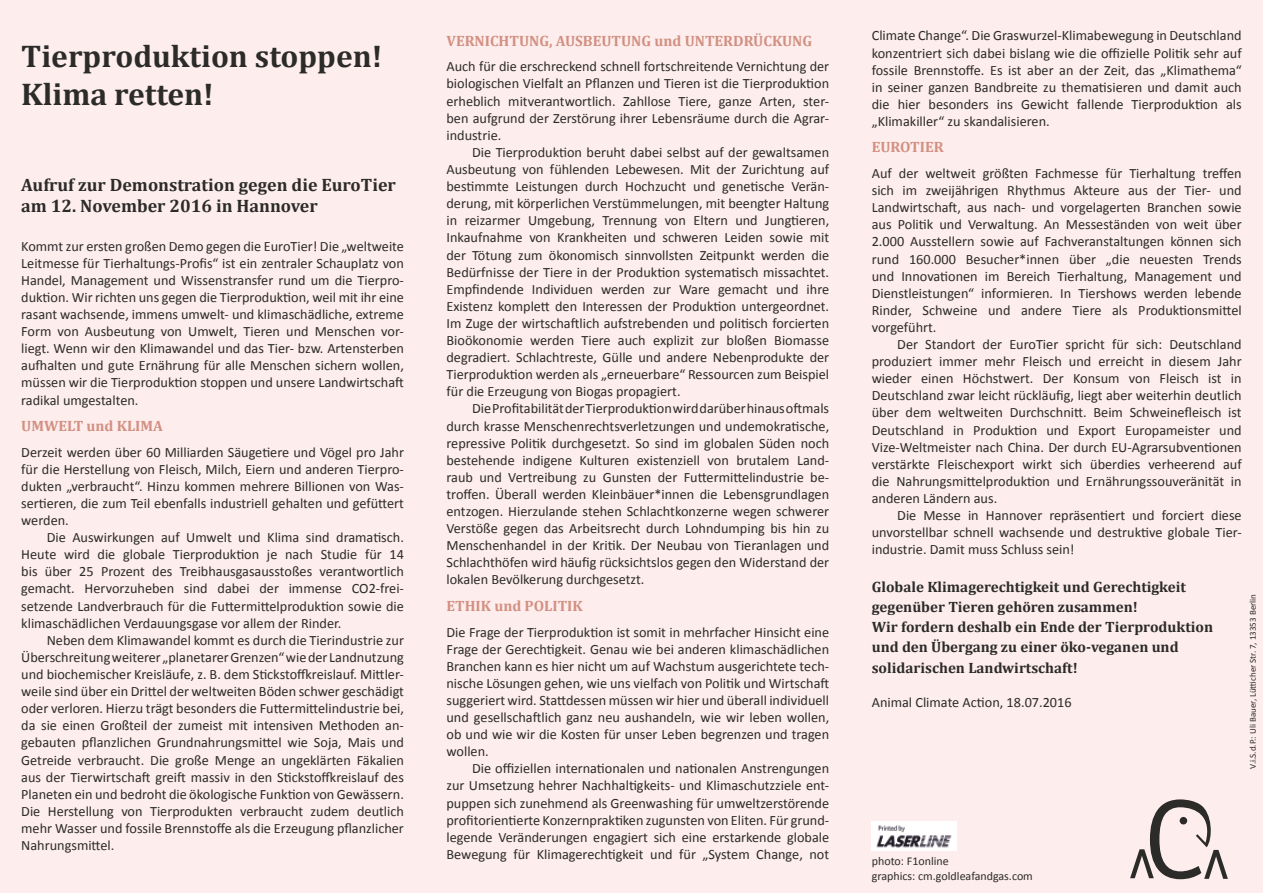
<style>
.page{position:relative;width:1263px;height:893px;background:#fdedec}
.page>*{position:absolute;margin:0;border:0;box-sizing:border-box;transform-origin:0 0}
.t1{font:700 31.5px/37.8px "Cambria";color:#2b2b2a}
.t2{font:700 18px/21.6px "Cambria";color:#2b2b2a}
.t3{font:700 15px/20.2px "Cambria";color:#2b2b2a}
.t4{font:700 15px "Cambria";color:#d29082}
.t5{font:14.25px/17.1px "Calibri";color:#2b2b2a;text-align:justify}
.t6{font:12px/14.4px "Calibri";color:#2b2b2a}
.t7{font:9px "Calibri";color:#2b2b2a}
</style>
<div class="page">
<img style="left:872px;top:822px;width:85px;height:29px">
<svg style="left:1130px;top:799px;width:98px;height:80px"></svg>
<div style="left:1180px;top:817px;width:7px;height:7px;background:#2b2b2a;border-radius:50%"></div>
<h1 class="t1" style="left:21px;top:37px;width:363px">Tierproduktion stoppen!<br>Klima retten!</h1>
<p class="t2" style="left:21px;top:173px;width:376px">Aufruf zur Demonstration gegen die EuroTier am 12. November 2016 in Hannover</p>
<p class="t5" style="left:21px;top:237px;width:384px">Kommt zur ersten großen Demo gegen die EuroTier! Die „weltweite Leitmesse für Tierhaltungs-Profis“ ist ein zentraler Schauplatz von Handel, Management und Wissenstransfer rund um die Tierpro&shy;duktion. Wir richten uns gegen die Tierproduktion, weil mit ihr eine rasant wachsende, immens umwelt- und klimaschädliche, extreme Form von Ausbeutung von Umwelt, Tieren und Menschen vor&shy;liegt. Wenn wir den Klimawandel und das Tier- bzw. Artensterben aufhalten und gute Ernährung für alle Menschen sichern wollen, müssen wir die Tierproduktion stoppen und unsere Landwirtschaft radikal umgestalten.</p>
<p class="t4" style="left:21px;top:415px;width:143px">UMWELT und KLIMA</p>
<p class="t5" style="left:21px;top:443px;width:384px">Derzeit werden über 60 Milliarden Säugetiere und Vögel pro Jahr für die Herstellung von Fleisch, Milch, Eiern und anderen Tierpro&shy;dukten „verbraucht“. Hinzu kommen mehrere Billionen von Was&shy;sertieren, die zum Teil ebenfalls industriell gehalten und gefüttert werden.</p>
<p class="t5" style="left:21px;top:529px;width:384px;text-indent:26px">Die Auswirkungen auf Umwelt und Klima sind dramatisch.<br>Heute wird die globale Tierproduktion je nach Studie für 14 bis über 25 Prozent des Treibhausgasausstoßes verantwortlich gemacht. Hervorzuheben sind dabei der immense CO2-frei&shy;setzende Landverbrauch für die Futtermittelproduktion sowie die klimaschädlichen Verdauungsgase vor allem der Rinder.</p>
<p class="t5" style="left:21px;top:632px;width:384px;text-align:left;text-indent:26px">Neben dem Klimawandel kommt es durch die Tierindustrie zur Überschreitung weiterer „planetarer Grenzen“ wie der Landnutzung und biochemischer Kreisläufe, z. B. dem Stickstoffkreislauf. Mittler&shy;weile sind über ein Drittel der weltweiten Böden schwer geschädigt oder verloren. Hierzu trägt besonders die Futtermittelindustrie bei, da sie einen Großteil der zumeist mit intensiven Methoden an-- gebauten pflanzlichen Grundnahrungsmittel wie Soja, Mais und Getreide verbraucht. Die große Menge an ungeklärten Fäkalien aus der Tierwirtschaft greift massiv in den Stickstoffkreislauf des Planeten ein und bedroht die ökologische Funktion von Gewässern.<br>Die Herstellung von Tierprodukten verbraucht zudem deutlich mehr Wasser und fossile Brennstoffe als die Erzeugung pflanzlicher Nahrungsmittel.</p>
<p class="t4" style="left:446px;top:30px;width:367px">VERNICHTUNG, AUSBEUTUNG und UNTERDRÜCKUNG</p>
<p class="t5" style="left:446px;top:58px;width:384px">Auch für die erschreckend schnell fortschreitende Vernichtung der biologischen Vielfalt an Pflanzen und Tieren ist die Tierproduktion erheblich mitverantwortlich. Zahllose Tiere, ganze Arten, ster&shy;ben aufgrund der Zerstörung ihrer Lebensräume durch die Agrar&shy;industrie.</p>
<p class="t5" style="left:446px;top:144px;width:384px;text-indent:26px">Die Tierproduktion beruht dabei selbst auf der gewaltsamen Ausbeutung von fühlenden Lebewesen. Mit der Zurichtung auf bestimmte Leistungen durch Hochzucht und genetische Verän&shy;derung, mit körperlichen Verstümmelungen, mit beengter Haltung in reizarmer Umgebung, Trennung von Eltern und Jungtieren, Inkaufnahme von Krankheiten und schweren Leiden sowie mit der Tötung zum ökonomisch sinnvollsten Zeitpunkt werden die Bedürfnisse der Tiere in der Produktion systematisch missachtet.<br>Empfindende Individuen werden zur Ware gemacht und ihre Existenz komplett den Interessen der Produktion untergeordnet.<br>Im Zuge der wirtschaftlich aufstrebenden und politisch forcierten Bioökonomie werden Tiere auch explizit zur bloßen Biomasse degradiert. Schlachtreste, Gülle und andere Nebenprodukte der Tierproduktion werden als „erneuerbare“ Ressourcen zum Beispiel für die Erzeugung von Biogas propagiert.</p>
<p class="t5" style="left:446px;top:400px;width:384px;text-align:left;text-indent:26px">Die Profitabilität der Tierproduktion wird darüber hinaus oftmals durch krasse Menschenrechtsverletzungen und undemokratische, repressive Politik durchgesetzt. So sind im globalen Süden noch bestehende indigene Kulturen existenziell von brutalem Land&shy;raub und Vertreibung zu Gunsten der Futtermittelindustrie be-- troffen. Überall werden Kleinbäuer*innen die Lebensgrundlagen entzogen. Hierzulande stehen Schlachtkonzerne wegen schwerer Verstöße gegen das Arbeitsrecht durch Lohndumping bis hin zu Menschenhandel in der Kritik. Der Neubau von Tieranlagen und Schlachthöfen wird häufig rücksichtslos gegen den Widerstand der lokalen Bevölkerung durchgesetzt.</p>
<p class="t4" style="left:446px;top:595px;width:138px">ETHIK und POLITIK</p>
<p class="t5" style="left:446px;top:623px;width:384px">Die Frage der Tierproduktion ist somit in mehrfacher Hinsicht eine Frage der Gerechtigkeit. Genau wie bei anderen klimaschädlichen Branchen kann es hier nicht um auf Wachstum ausgerichtete tech&shy;nische Lösungen gehen, wie uns vielfach von Politik und Wirtschaft suggeriert wird. Stattdessen müssen wir hier und überall individuell und gesellschaftlich ganz neu aushandeln, wie wir leben wollen, ob und wie wir die Kosten für unser Leben begrenzen und tragen wollen.</p>
<p class="t5" style="left:446px;top:760px;width:384px;text-indent:26px">Die offiziellen internationalen und nationalen Anstrengungen zur Umsetzung hehrer Nachhaltigkeits- und Klimaschutzziele ent&shy;puppen sich zunehmend als Greenwashing für umweltzerstörende profitorientierte Konzernpraktiken zugunsten von Eliten. Für grund&shy;legende Veränderungen engagiert sich eine erstarkende globale Bewegung für Klimagerechtigkeit und für „System Change, not</p>
<p class="t5" style="left:872px;top:27px;width:371px">Climate Change“. Die Graswurzel-Klimabewegung in Deutschland konzentriert sich dabei bislang wie die offizielle Politik sehr auf fossile Brennstoffe. Es ist aber an der Zeit, das „Klimathema“ in seiner ganzen Bandbreite zu thematisieren und damit auch die hier besonders ins Gewicht fallende Tierproduktion als „Klimakiller“ zu skandalisieren.</p>
<p class="t4" style="left:872px;top:137px;width:73px">EUROTIER</p>
<p class="t5" style="left:872px;top:165px;width:371px">Auf der weltweit größten Fachmesse für Tierhaltung treffen sich im zweijährigen Rhythmus Akteure aus der Tier- und Landwirtschaft, aus nach- und vorgelagerten Branchen sowie aus Politik und Verwaltung. An Messeständen von weit über 2.000 Ausstellern sowie auf Fachveranstaltungen können sich rund 160.000 Besucher*innen über „die neuesten Trends und Innovationen im Bereich Tierhaltung, Management und Dienstleistungen“ informieren. In Tiershows werden lebende Rinder, Schweine und andere Tiere als Produktionsmittel vorgeführt.</p>
<p class="t5" style="left:872px;top:336px;width:371px;text-indent:26px">Der Standort der EuroTier spricht für sich: Deutschland produziert immer mehr Fleisch und erreicht in diesem Jahr wieder einen Höchstwert. Der Konsum von Fleisch ist in Deutschland zwar leicht rückläufig, liegt aber weiterhin deutlich über dem weltweiten Durchschnitt. Beim Schweinefleisch ist Deutschland in Produktion und Export Europameister und Vize-Weltmeister nach China. Der durch EU-Agrarsubventionen verstärkte Fleischexport wirkt sich überdies verheerend auf die Nahrungsmittelproduktion und Ernährungssouveränität in anderen Ländern aus.</p>
<p class="t5" style="left:872px;top:507px;width:371px;text-indent:26px">Die Messe in Hannover repräsentiert und forciert diese unvorstellbar schnell wachsende und destruktive globale Tier&shy;industrie. Damit muss Schluss sein!</p>
<p class="t3" style="left:872px;top:576px;width:343px">Globale Klimagerechtigkeit und Gerechtigkeit gegenüber Tieren gehören zusammen!<br>Wir fordern deshalb ein Ende der Tierproduktion und den Übergang zu einer öko-veganen und solidarischen Landwirtschaft!</p>
<p class="t5" style="left:872px;top:694px;width:201px">Animal Climate Action, 18.07.2016</p>
<p class="t7" style="left:1247px;top:769px;width:176px;rotate:-90deg">V.i.S.d.P.: Uli Bauer, Lütticher Str. 7, 13353 Berlin</p>
<p class="t6" style="left:872px;top:854px;width:163px">photo: F1online<br>graphics: cm.goldleafandgas.com</p>
</div>
